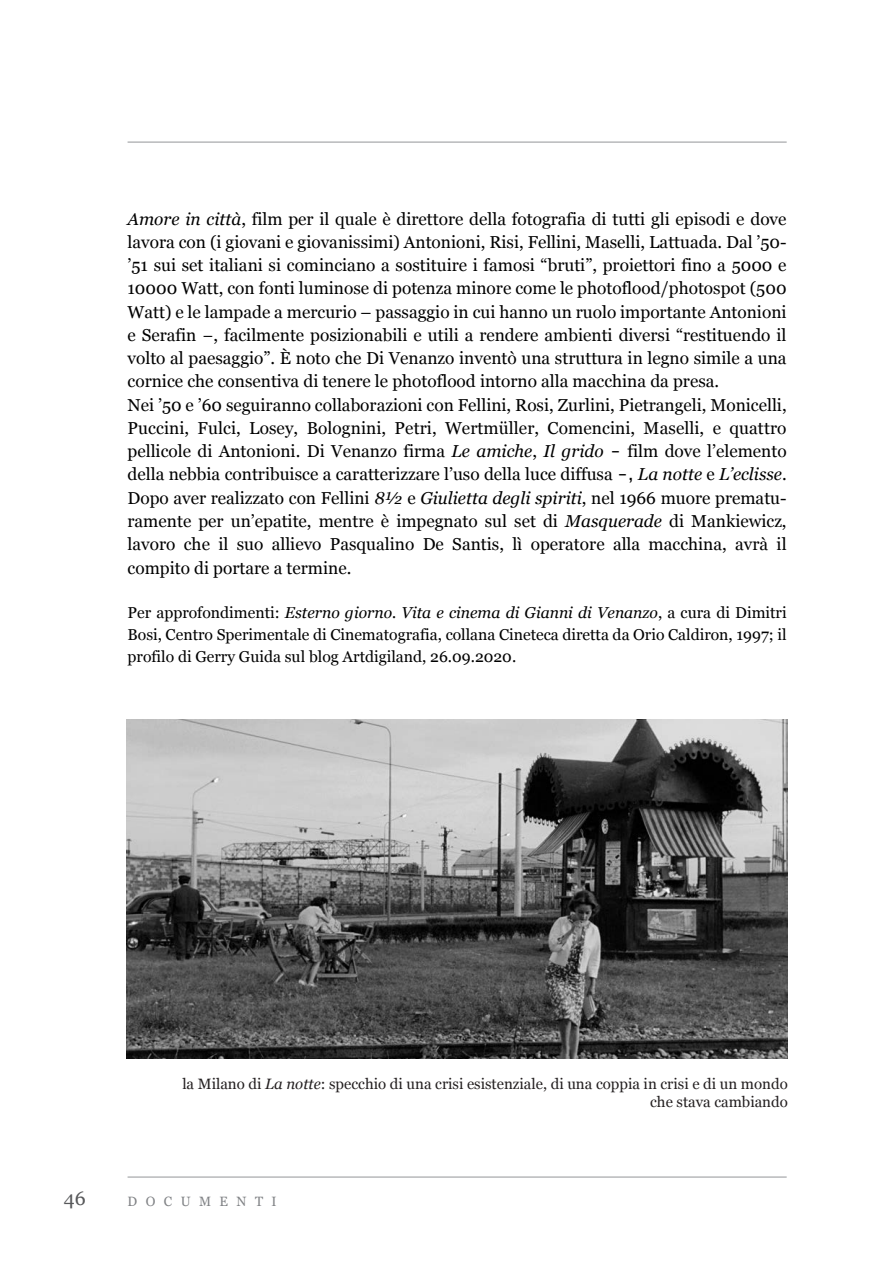
<style>
.page{position:relative;width:893px;height:1263px;background:#fff}
.page>*{position:absolute;margin:0;border:0;box-sizing:border-box;transform-origin:0 0}
.t1{font:19.5px "Georgia";color:#57585a}
.t2{font:17.25px/23.2px "Georgia";color:#000}
.t3{font:15.75px/21.8px "Georgia";color:#000;text-align:justify}
.t4{font:15px/18px "Georgia";color:#231f20;text-align:right}
.t5{font:13.5px "Georgia";letter-spacing:.65em;color:#808285;scale:.96 1}
.s1{font-style:italic}
.s2{font-family:"Lucida Grande"}
</style>
<div class="page">
<hr style="left:128px;top:1177px;width:659px;height:1px;background:#939598">
<hr style="left:128px;top:142px;width:659px;height:1px;background:#939598">
<img style="left:126px;top:719px;width:662px;height:339px">
<p class="t2" style="left:128px;top:207px;width:661px"><span class="s1">Amore in città</span>, film per il quale è direttore della fotografia di tutti gli episodi e dove lavora con (i giovani e giovanissimi) Antonioni, Risi, Fellini, Maselli, Lattuada. Dal ’50- ’51 sui set italiani si cominciano a sostituire i famosi “bruti”, proiettori fino a 5000 e 10000 Watt, con fonti luminose di potenza minore come le photoflood/photospot (500<br>Watt) e le lampade a mercurio – passaggio in cui hanno un ruolo importante Antonioni e Serafin −, facilmente posizionabili e utili a rendere ambienti diversi “restituendo il volto al paesaggio”. È noto che Di Venanzo inventò una struttura in legno simile a una cornice che consentiva di tenere le photoflood intorno alla macchina da presa.<br>Nei ’50 e ’60 seguiranno collaborazioni con Fellini, Rosi, Zurlini, Pietrangeli, Monicelli, Puccini, Fulci, Losey, Bolognini, Petri, Wertmüller, Comencini, Maselli, e quattro pellicole di Antonioni. Di Venanzo firma <span class="s1">Le amiche</span>, <span class="s1">Il grido</span> <span class="s2">‒</span> film dove l’elemento della nebbia contribuisce a caratterizzare l’uso della luce diffusa <span class="s2">‒,</span> <span class="s1">La notte</span> e <span class="s1">L’eclisse</span>.<br>Dopo aver realizzato con Fellini <span class="s1">8½</span> e <span class="s1">Giulietta degli spiriti</span>, nel 1966 muore prematu&shy;ramente per un’epatite, mentre è impegnato sul set di <span class="s1">Masquerade</span> di Mankiewicz, lavoro che il suo allievo Pasqualino De Santis, lì operatore alla macchina, avrà il compito di portare a termine.</p>
<p class="t3" style="left:128px;top:602px;width:661px">Per approfondimenti: <span class="s1">Esterno giorno. Vita e cinema di Gianni di Venanzo</span>, a cura di Dimitri Bosi, Centro Sperimentale di Cinematografia, collana Cineteca diretta da Orio Caldiron, 1997; il profilo di Gerry Guida sul blog Artdigiland, 26.09.2020.</p>
<p class="t4" style="left:182px;top:1075px;width:607px">la Milano di <span class="s1">La notte</span>: specchio di una crisi esistenziale, di una coppia in crisi e di un mondo che stava cambiando</p>
<p class="t1" style="left:64px;top:1187px;width:24px">46</p>
<p class="t5" style="left:128px;top:1193px;width:157px">DOCUMENTI</p>
</div>
